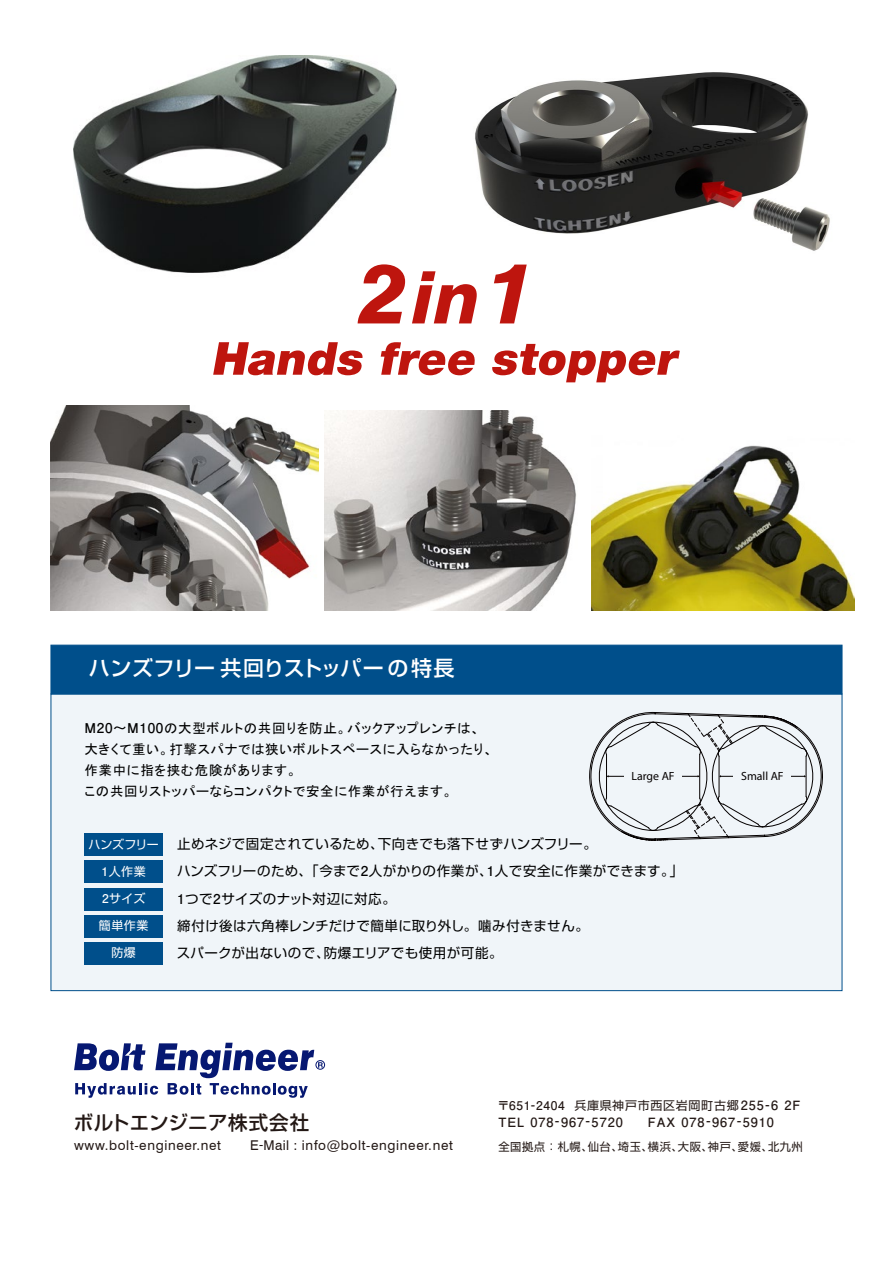
<style>
.page{position:relative;width:893px;height:1263px;background:#fff}
.page>*{position:absolute;margin:0;border:0;box-sizing:border-box;transform-origin:0 0}
.t1{font:italic 800 83.1px "Swiss 721 BT";color:#be150e}
.t2{font:500 21px "Shin Go Pro";letter-spacing:.02em;color:#fff}
.t3{font:500 19.5px "Shin Go Pro";letter-spacing:.025em;color:#231815}
.t4{font:13.5px/27.2px "Shin Go Pro";letter-spacing:.02em;color:#000}
.t5{font:13.5px/21px "MS P Gothic";letter-spacing:.05em;color:#000}
.t6{font:13.5px "Swiss 721 BT";letter-spacing:.05em;color:#231815}
.t7{font:700 12.75px "Futo Go B101 Pro";letter-spacing:.075em;color:#231815}
.t8{font:12px "Shin Go Pro";letter-spacing:.06em;color:#231815}
.t9{font:12px "Shin Go Pro";letter-spacing:.02em;color:#fff}
.t10{font:11.85px "Myriad Pro";color:#040000}
.t11{font:11.25px "Shin Go Pro";letter-spacing:.05em;color:#231815}
.s1{font-size:72px}
.s2{font-family:"Futo Go B101 Pro";font-weight:700}
.s3{font-family:"MS Gothic"}
.s4{font-family:"Futo Go B101 Pro";font-weight:700;font-size:12.75px}
</style>
<div class="page">
<img style="left:74px;top:55px;width:323px;height:218px">
<img style="left:475px;top:72px;width:355px;height:179px">
<img style="left:324px;top:411px;width:253px;height:200px">
<img style="left:51px;top:406px;width:267px;height:205px">
<img style="left:592px;top:445px;width:262px;height:166px">
<div style="left:51px;top:693px;width:791px;height:298px;background:#f0f5f9;border:1px solid #004f8b"></div>
<div style="left:51px;top:645px;width:791px;height:49px;background:#004f8b;border:1px solid #004f8b"></div>
<div style="left:84px;top:888px;width:79px;height:22px;background:#004f8b"></div>
<div style="left:84px;top:915px;width:79px;height:22px;background:#004f8b"></div>
<div style="left:84px;top:942px;width:79px;height:22px;background:#004f8b"></div>
<div style="left:84px;top:861px;width:79px;height:22px;background:#004f8b"></div>
<div style="left:84px;top:833px;width:79px;height:22px;background:#004f8b"></div>
<svg style="left:589px;top:711px;width:234px;height:130px"></svg>
<div style="left:624px;top:766px;width:58px;height:18px;background:#f0f5f9"></div>
<div style="left:734px;top:766px;width:57px;height:18px;background:#f0f5f9"></div>
<svg style="left:213px;top:342px;width:150px;height:33px"></svg>
<svg style="left:381px;top:342px;width:94px;height:33px"></svg>
<svg style="left:492px;top:344px;width:188px;height:38px"></svg>
<svg style="left:74px;top:1043px;width:251px;height:55px"></svg>
<h1 class="t1" style="left:359px;top:243px;width:178px">2<span class="s1">in</span>1</h1>
<h2 class="t2" style="left:89px;top:651px;width:367px">ハンズフリー共回りストッパーの特長</h2>
<p class="t5" style="left:84px;top:717px;width:410px"><span class="s2">M20～M100</span>の大型ボルトの共回りを防止。バックアップレンチは、大きくて重い。打撃スパナでは狭いボルトスペースに入らなかったり、作業中に指を挟む危険があります。<br>この共回りストッパーならコンパクトで安全に作業が行えます。</p>
<p class="t10" style="left:632px;top:768px;width:45px">Large AF</p>
<p class="t10" style="left:741px;top:768px;width:44px">Small AF</p>
<p class="t9" style="left:88px;top:834px;width:72px">ハンズフリー</p>
<p class="t9" style="left:101px;top:861px;width:46px"><span class="s2">1</span>人作業</p>
<p class="t9" style="left:102px;top:888px;width:45px"><span class="s2">2</span>サイズ</p>
<p class="t9" style="left:99px;top:915px;width:51px">簡単作業</p>
<p class="t9" style="left:111px;top:942px;width:26px">防爆</p>
<p class="t4" style="left:177px;top:829px;width:508px">止めネジで固定されているため、下向きでも落下せずハンズフリー。<br>ハンズフリーのため、「今まで<span class="s2">2</span>人がかりの作業が、<span class="s2">1</span>人で安全に作業ができます。」<span class="s2">1</span>つで<span class="s2">2</span>サイズのナット対辺に対応。<br>締付け後は六角棒レンチだけで簡単に取り外し。噛み付きません。<br>スパークが出ないので、防爆エリアでも使用が可能。</p>
<h3 class="t3" style="left:74px;top:1106px;width:237px">ボルトエンジニア株式会社</h3>
<p class="t6" style="left:74px;top:1137px;width:380px">www.bolt-engineer.net<span class="s3">　　</span>E-Mail : info@bolt-engineer.net</p>
<p class="t8" style="left:498px;top:1096px;width:305px"><span class="s2">〒651-2404</span> 兵庫県神戸市西区岩岡町古郷<span class="s4">255-6 2F</span></p>
<p class="t7" style="left:498px;top:1112px;width:277px">TEL 078-967-5720　 FAX 078-967-5910</p>
<p class="t11" style="left:498px;top:1138px;width:306px">全国拠点 ： 札幌、仙台、埼玉、横浜、大阪、神戸、愛媛、北九州</p>
</div>
